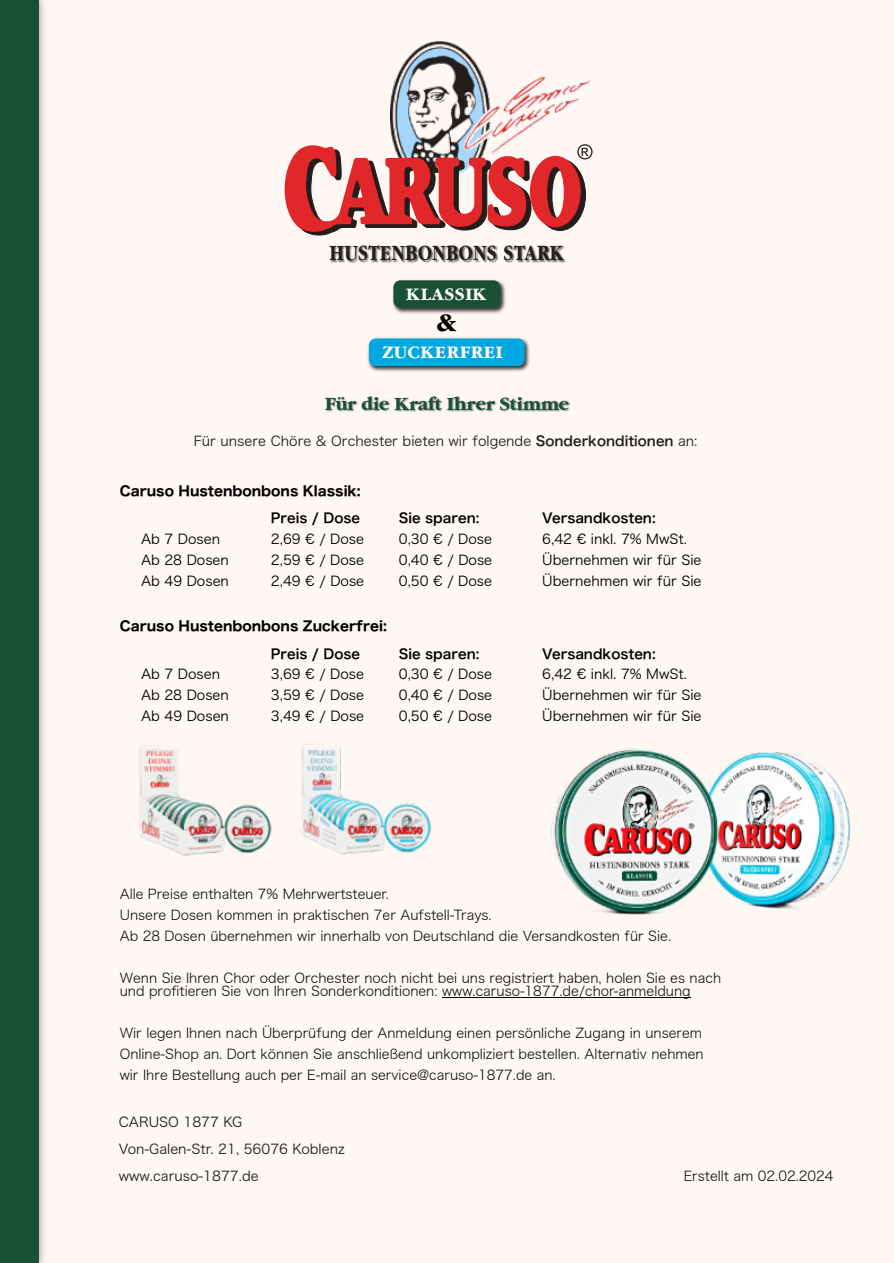
<style>
.page{position:relative;width:894px;height:1263px;background:#fff}
.page>*{position:absolute;margin:0;border:0;box-sizing:border-box;transform-origin:0 0}
.t1{font:700 26.1px "Garamond";color:#000}
.t2{font:700 22.5px "Garamond";letter-spacing:.05em;color:#231f1e;scale:.8 1}
.t3{font:700 19.2px "Garamond";color:#1a5135}
.t4{font:700 18.15px "Garamond";letter-spacing:.05em;color:#fff}
.t5{font:13.5px/21px "Hiragino Sans W2";color:#000}
.t6{font:13.5px "Hiragino Sans W3";color:#000}
.t7{font:13.5px/27px "Hiragino Sans W3";color:#231f1e}
.t8{font:13.5px "Hiragino Sans W6";color:#000}
.t9{font:13.5px "Hiragino Sans W7";color:#000}
.s1{font-family:"Hiragino Sans W6"}
</style>
<div class="page">
<div style="left:0;top:0;width:893px;height:1263px;background:#fff7f4"></div>
<img style="left:38px;top:0;width:6px;height:1263px">
<div style="left:0;top:0;width:38px;height:1263px;background:#1a5135"></div>
<img style="left:390px;top:42px;width:199px;height:102px">
<svg style="left:284px;top:144px;width:308px;height:92px"></svg>
<img style="left:330px;top:246px;width:235px;height:17px">
<img style="left:551px;top:748px;width:300px;height:167px">
<img style="left:392px;top:279px;width:114px;height:35px">
<div style="left:393px;top:280px;width:107px;height:28px;background:#1a5135;border-radius:7px"></div>
<img style="left:367px;top:337px;width:163px;height:35px">
<div style="left:369px;top:339px;width:155px;height:27px;background:#00a8e2;border-radius:7px"></div>
<img style="left:325px;top:396px;width:244px;height:16px">
<hr style="left:442px;top:997px;width:248px;height:1px;background:#000">
<img style="left:139px;top:744px;width:293px;height:112px">
<h2 class="t2" style="left:330px;top:244px;width:293px">HUSTENBONBONS STARK</h2>
<h3 class="t4" style="left:406px;top:287px;width:81px">KLASSIK</h3>
<h1 class="t1" style="left:437px;top:313px;width:21px">&amp;</h1>
<h3 class="t4" style="left:382px;top:345px;width:122px">ZUCKERFREI</h3>
<h3 class="t3" style="left:325px;top:396px;width:245px">Für die Kraft Ihrer Stimme</h3>
<p class="t7" style="left:194px;top:428px;width:505px">Für unsere Chöre &amp; Orchester bieten wir folgende <span class="s1">Sonderkonditionen</span> an:</p>
<p class="t9" style="left:120px;top:484px;width:242px">Caruso Hustenbonbons Klassik:</p>
<p class="t8" style="left:271px;top:511px;width:91px">Preis / Dose</p>
<p class="t8" style="left:398px;top:511px;width:82px">Sie sparen:</p>
<p class="t8" style="left:542px;top:511px;width:115px">Versandkosten:</p>
<p class="t6" style="left:141px;top:532px;width:80px">Ab 7 Dosen</p>
<p class="t6" style="left:271px;top:532px;width:95px">2,69 € / Dose</p>
<p class="t6" style="left:398px;top:532px;width:95px">0,30 € / Dose</p>
<p class="t6" style="left:542px;top:532px;width:146px">6,42 € inkl. 7% MwSt.</p>
<p class="t6" style="left:141px;top:553px;width:89px">Ab 28 Dosen</p>
<p class="t6" style="left:271px;top:553px;width:95px">2,59 € / Dose</p>
<p class="t6" style="left:398px;top:553px;width:95px">0,40 € / Dose</p>
<p class="t6" style="left:542px;top:553px;width:161px">Übernehmen wir für Sie</p>
<p class="t6" style="left:141px;top:574px;width:89px">Ab 49 Dosen</p>
<p class="t6" style="left:271px;top:574px;width:95px">2,49 € / Dose</p>
<p class="t6" style="left:398px;top:574px;width:95px">0,50 € / Dose</p>
<p class="t6" style="left:542px;top:574px;width:161px">Übernehmen wir für Sie</p>
<p class="t9" style="left:120px;top:619px;width:268px">Caruso Hustenbonbons Zuckerfrei:</p>
<p class="t8" style="left:271px;top:647px;width:91px">Preis / Dose</p>
<p class="t8" style="left:398px;top:647px;width:82px">Sie sparen:</p>
<p class="t8" style="left:542px;top:647px;width:115px">Versandkosten:</p>
<p class="t6" style="left:141px;top:667px;width:80px">Ab 7 Dosen</p>
<p class="t6" style="left:271px;top:667px;width:95px">3,69 € / Dose</p>
<p class="t6" style="left:398px;top:667px;width:95px">0,30 € / Dose</p>
<p class="t6" style="left:542px;top:667px;width:146px">6,42 € inkl. 7% MwSt.</p>
<p class="t6" style="left:141px;top:688px;width:89px">Ab 28 Dosen</p>
<p class="t6" style="left:271px;top:688px;width:95px">3,59 € / Dose</p>
<p class="t6" style="left:398px;top:688px;width:95px">0,40 € / Dose</p>
<p class="t6" style="left:542px;top:688px;width:161px">Übernehmen wir für Sie</p>
<p class="t6" style="left:141px;top:709px;width:89px">Ab 49 Dosen</p>
<p class="t6" style="left:271px;top:709px;width:95px">3,49 € / Dose</p>
<p class="t6" style="left:398px;top:709px;width:95px">0,50 € / Dose</p>
<p class="t6" style="left:542px;top:709px;width:161px">Übernehmen wir für Sie</p>
<p class="t5" style="left:120px;top:883px;width:552px">Alle Preise enthalten 7% Mehrwertsteuer.<br>Unsere Dosen kommen in praktischen 7er Aufstell-Trays.<br>Ab 28 Dosen übernehmen wir innerhalb von Deutschland die Versandkosten für Sie.</p>
<p class="t5" style="left:120px;top:971px;width:602px;line-height:13.5px">Wenn Sie Ihren Chor oder Orchester noch nicht bei uns registriert haben, holen Sie es nach und profitieren Sie von Ihren Sonderkonditionen: www.caruso-1877.de/chor-anmeldung</p>
<p class="t5" style="left:120px;top:1022px;width:585px;text-align:justify">Wir legen Ihnen nach Überprüfung der Anmeldung einen persönliche Zugang in unserem Online-Shop an. Dort können Sie anschließend unkompliziert bestellen. Alternativ nehmen wir Ihre Bestellung auch per E-mail an service@caruso-1877.de an.</p>
<p class="t7" style="left:119px;top:1108px;width:227px">CARUSO 1877 KG<br>Von-Galen-Str. 21, 56076 Koblenz www.caruso-1877.de</p>
<p class="t5" style="left:683px;top:1165px;width:151px">Erstellt am 02.02.2024</p>
</div>
